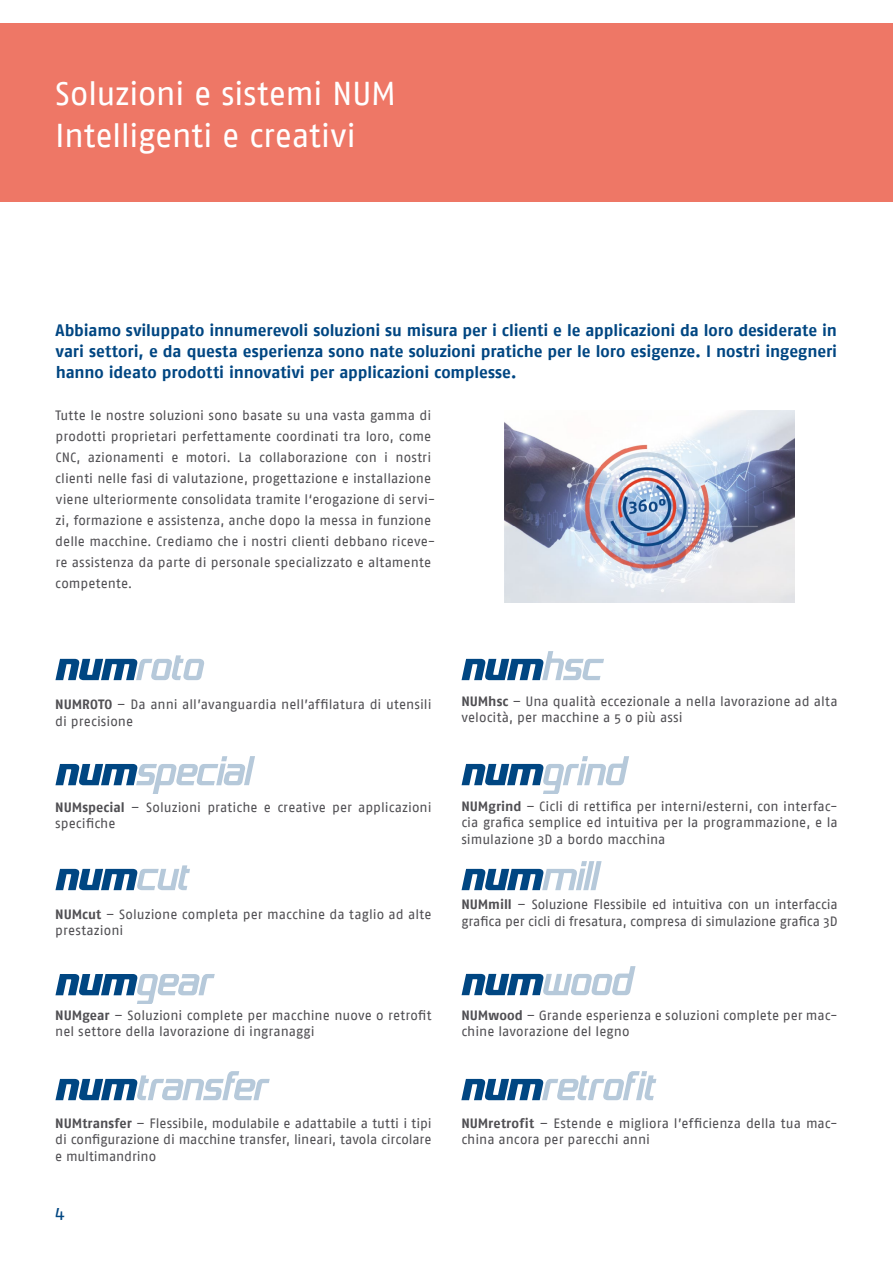
<style>
.page{position:relative;width:893px;height:1263px;background:#fff}
.page>*{position:absolute;margin:0;border:0;box-sizing:border-box;transform-origin:0 0}
.t1{font:33px/42px "Fago No";letter-spacing:-.015em;color:#fff}
.t2{font:18px "Fago No";color:#004682}
.t3{font:700 16.5px/21px "Fago No";letter-spacing:-.005em;color:#004682;text-align:justify}
.t4{font:13.5px/16.5px "Fago No";color:#504f53}
.s1{font-weight:700}
</style>
<div class="page">
<div style="left:0;top:23px;width:893px;height:179px;background:#e76"></div>
<svg style="left:462px;top:861px;width:140px;height:29px"></svg>
<svg style="left:462px;top:756px;width:167px;height:38px"></svg>
<svg style="left:55px;top:974px;width:160px;height:30px"></svg>
<svg style="left:461px;top:1071px;width:195px;height:29px"></svg>
<svg style="left:462px;top:966px;width:173px;height:29px"></svg>
<svg style="left:55px;top:1071px;width:215px;height:29px"></svg>
<svg style="left:462px;top:651px;width:142px;height:29px"></svg>
<svg style="left:55px;top:865px;width:135px;height:25px"></svg>
<svg style="left:55px;top:756px;width:200px;height:38px"></svg>
<svg style="left:55px;top:655px;width:149px;height:25px"></svg>
<img style="left:504px;top:410px;width:291px;height:192px">
<h1 class="t1" style="left:55px;top:72px;width:342px">Soluzioni e sistemi NUM<br>Intelligenti e creativi</h1>
<p class="t3" style="left:56px;top:320px;width:783px">Abbiamo sviluppato innumerevoli soluzioni su misura per i clienti e le applicazioni da loro desiderate in vari settori, e da questa esperienza sono nate soluzioni pratiche per le loro esigenze. I nostri ingegneri hanno ideato prodotti innovativi per applicazioni complesse.</p>
<p class="t4" style="left:55px;top:405px;width:382px;line-height:21px">Tutte le nostre soluzioni sono basate su una vasta gamma di prodotti proprietari perfettamente coordinati tra loro, come CNC, azionamenti e motori. La collaborazione con i nostri clienti nelle fasi di valutazione, progettazione e installazione viene ulteriormente consolidata tramite l‘erogazione di servi&shy;zi, formazione e assistenza, anche dopo la messa in funzione delle macchine. Crediamo che i nostri clienti debbano riceve&shy;re assistenza da parte di personale specializzato e altamente competente.</p>
<p class="t4" style="left:55px;top:696px;width:378px"><span class="s1">NUMROTO</span> – Da anni all’avanguardia nell’affilatura di utensili di precisione</p>
<p class="t4" style="left:461px;top:693px;width:378px"><span class="s1">NUMhsc</span> – Una qualità eccezionale a nella lavorazione ad alta velocità, per macchine a 5 o più assi</p>
<p class="t4" style="left:55px;top:799px;width:378px"><span class="s1">NUMspecial</span> – Soluzioni pratiche e creative per applicazioni specifiche</p>
<p class="t4" style="left:461px;top:798px;width:378px;text-align:justify"><span class="s1">NUMgrind</span> – Cicli di rettifica per interni/esterni, con interfac&shy;cia grafica semplice ed intuitiva per la programmazione, e la simulazione 3D a bordo macchina</p>
<p class="t4" style="left:55px;top:905px;width:378px"><span class="s1">NUMcut</span> – Soluzione completa per macchine da taglio ad alte prestazioni</p>
<p class="t4" style="left:461px;top:896px;width:378px"><span class="s1">NUMmill</span> – Soluzione Flessibile ed intuitiva con un interfaccia grafica per cicli di fresatura, compresa di simulazione grafica 3D</p>
<p class="t4" style="left:55px;top:1007px;width:378px"><span class="s1">NUMgear</span> – Soluzioni complete per macchine nuove o retrofit nel settore della lavorazione di ingranaggi</p>
<p class="t4" style="left:461px;top:1007px;width:378px"><span class="s1">NUMwood</span> – Grande esperienza e soluzioni complete per mac&shy;chine lavorazione del legno</p>
<p class="t4" style="left:55px;top:1115px;width:378px;text-align:justify"><span class="s1">NUMtransfer</span> – Flessibile, modulabile e adattabile a tutti i tipi di configurazione di macchine transfer, lineari, tavola circolare e multimandrino</p>
<h2 class="t2" style="left:55px;top:1202px;width:11px">4</h2>
<p class="t4" style="left:461px;top:1115px;width:378px"><span class="s1">NUMretrofit</span> – Estende e migliora l’efficienza della tua mac&shy;china ancora per parecchi anni</p>
</div>
